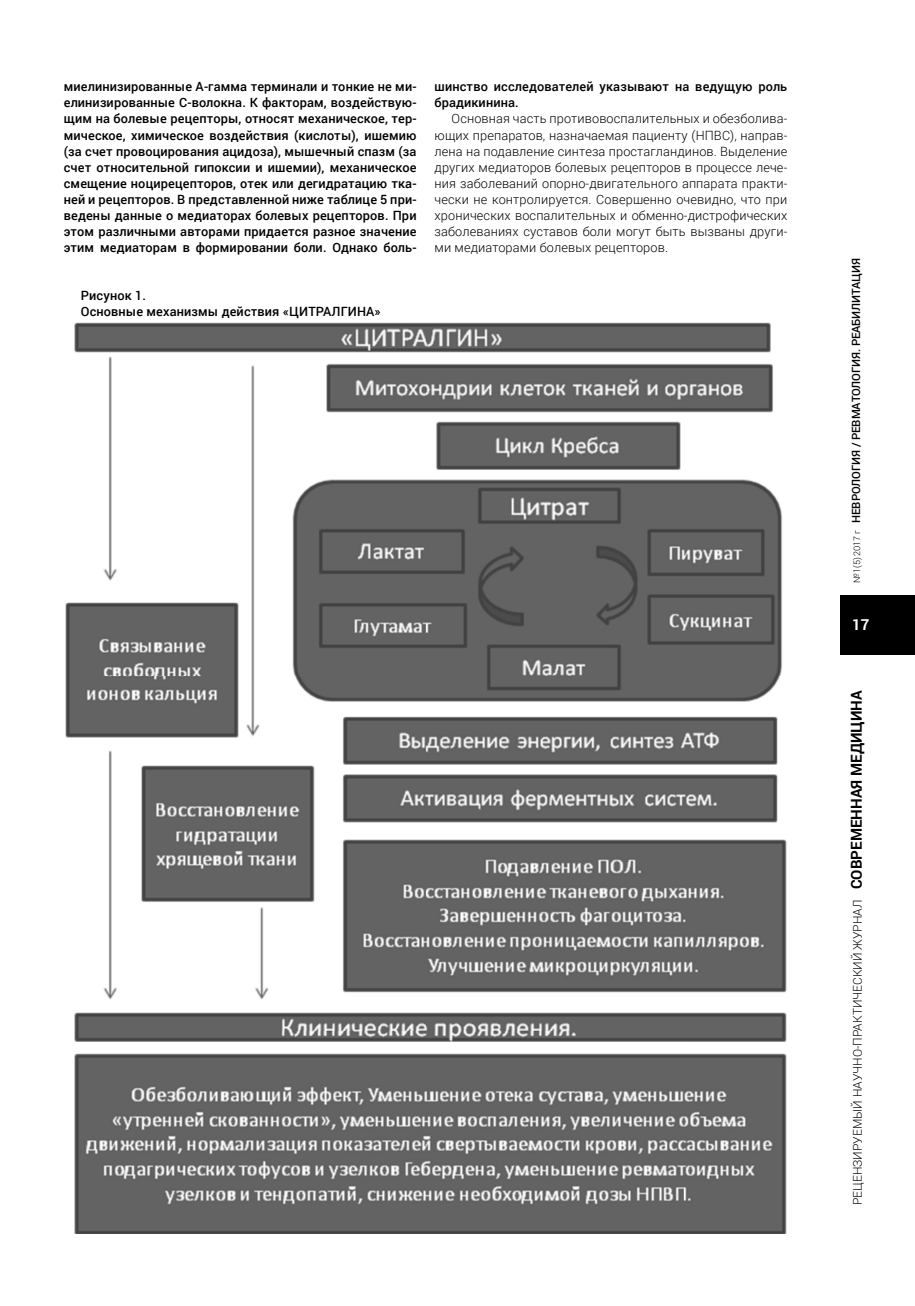
<style>
.page{position:relative;width:915px;height:1306px;background:#fff}
.page>*{position:absolute;margin:0;border:0;box-sizing:border-box;transform-origin:0 0}
.t1{font:700 15px "Roboto";color:#fff}
.t2{font:500 12.75px/16px "Roboto";letter-spacing:.01em;color:#000}
.t3{font:300 12.75px/16px "Roboto";letter-spacing:.01em;color:#000;text-align:justify}
.t4{font:300 12px "Roboto";color:#000}
.t5{font:500 11.4px "Roboto";letter-spacing:-.01em;color:#000}
.s1{font-weight:300;font-size:9px}
.s2{font-weight:700;font-size:15px}
</style>
<div class="page">
<div style="left:839px;top:595px;width:75px;height:60px;background:#000"></div>
<img style="left:65px;top:323px;width:722px;height:910px">
<p class="t2" style="left:64px;top:78px;width:354px;text-align:justify">миелинизированные А-гамма терминали и тонкие не ми&shy;елинизированные С-волокна. К факторам, воздействую&shy;щим на болевые рецепторы, относят механическое, тер&shy;мическое, химическое воздействия (кислоты), ишемию (за счет провоцирования ацидоза), мышечный спазм (за счет относительной гипоксии и ишемии), механическое смещение ноцирецепторов, отек или дегидратацию тка&shy;ней и рецепторов. В представленной ниже таблице 5 при&shy;ведены данные о медиаторах болевых рецепторов. При этом различными авторами придается разное значение этим медиаторам в формировании боли. Однако боль-</p>
<p class="t2" style="left:434px;top:78px;width:354px">шинство исследователей указывают на ведущую роль брадикинина.</p>
<p class="t3" style="left:434px;top:110px;width:354px;text-indent:17px">Основная часть противовоспалительных и обезболива&shy;ющих препаратов, назначаемая пациенту (НПВС), направ&shy;лена на подавление синтеза простагландинов. Выделение других медиаторов болевых рецепторов в процессе лече&shy;ния заболеваний опорно-двигательного аппарата практи&shy;чески не контролируется. Совершенно очевидно, что при хронических воспалительных и обменно-дистрофических заболеваниях суставов боли могут быть вызваны други&shy;ми медиаторами болевых рецепторов.</p>
<p class="t2" style="left:81px;top:287px;width:301px">Рисунок 1.<br>Основные механизмы действия «ЦИТРАЛГИНА»</p>
<p class="t5" style="left:847px;top:582px;width:326px;rotate:-90deg"><span class="s1">№1(5) 2017 г</span> НЕВРОЛОГИЯ / РЕВМАТОЛОГИЯ. РЕАБИЛИТАЦИЯ</p>
<p class="t1" style="left:851px;top:614px;width:19px">17</p>
<p class="t4" style="left:848px;top:1204px;width:516px;rotate:-90deg">РЕЦЕНЗИРУЕМЫЙ НАУЧНО-ПРАКТИЧЕСКИЙ ЖУРНАЛ <span class="s2">СОВРЕМЕННАЯ МЕДИЦИНА</span></p>
</div>
